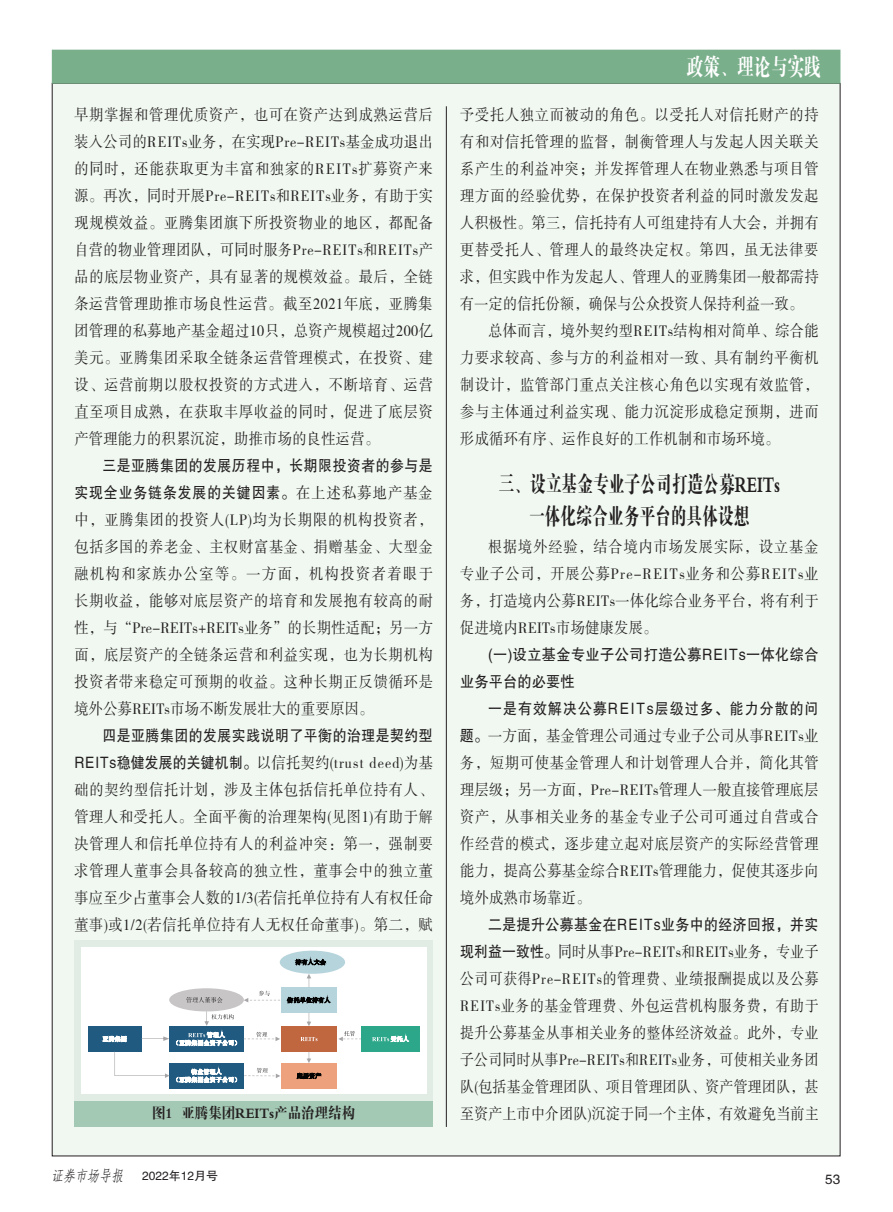
<style>
.page{position:relative;width:893px;height:1212px;background:#fff}
.page>*{position:absolute;margin:0;border:0;box-sizing:border-box;transform-origin:0 0}
.t1{font:24px "FZDBSK GBK1 0";color:#fff;scale:.7 1}
.t2{font:23.1px/31.5px "FZDBSK GBK1 0";color:#231f20;text-align:center;scale:.68 1}
.t3{font:15.75px/27px "FZSSK GBK1 0";letter-spacing:.03em;color:#231f20;text-align:justify;scale:.9 1}
.t4{font:15.75px/27px "FZSSK GBK1 0";letter-spacing:.03em;color:#231f20;text-align:justify;scale:.88 1}
.t5{font:15.75px "FZSSK GBK1 0";letter-spacing:.055em;color:#231f20;scale:.9 1}
.t6{font:15.75px/27px "FZHTK GBK1 0";letter-spacing:.04em;color:#231f20;text-align:right;scale:.88 1}
.t7{font:15.75px "FZSSK GBK1 0";letter-spacing:.03em;color:#231f20;scale:.89 1}
.t8{font:15.75px/27px "FZHTK GBK1 0";letter-spacing:.04em;color:#231f20;scale:.9 1}
.t9{font:15.75px "FZSSK GBK1 0";letter-spacing:.06em;color:#231f20;scale:.9 1}
.t10{font:15.75px "FZSSK GBK1 0";letter-spacing:.07em;color:#231f20;scale:.89 1}
.t11{font:15.75px "FZHTK GBK1 0";letter-spacing:.08em;color:#231f20;scale:.88 1}
.t12{font:15px "FZDBSK GBK1 0";color:#231f20;scale:.9 1}
.t13{font:13.5px "FZHTK GBK1 0";color:#231f20}
.t14{font:12px "FZHTK GBK1 0";color:#231f20}
.s1{font-family:"FZSSK GBK1 0"}
.s2{font-family:"FZHTK GBK1 0"}
.s3{font-family:"Fang Song GB2312";font-style:italic;font-size:15px}
</style>
<div class="page">
<div style="left:52px;top:83px;width:788px;height:1073px;background:#f0f8f1"></div>
<div style="left:52px;top:50px;width:788px;height:34px;background:#7aaf8b"></div>
<hr style="left:446px;top:106px;width:1px;height:1021px;background:#231f20">
<div style="left:74px;top:940px;width:359px;height:166px;background:#e1ece5"></div>
<div style="left:74px;top:1101px;width:359px;height:26px;background:#a3c8b4"></div>
<div style="left:81px;top:947px;width:345px;height:146px;background:#fff"></div>
<div style="left:281px;top:987px;width:56px;height:26px;background:#b6d4dc"></div>
<div style="left:281px;top:1026px;width:56px;height:25px;background:#c06740"></div>
<svg style="left:300px;top:1037px;width:17px;height:4px"></svg>
<svg style="left:307px;top:1051px;width:4px;height:12px"></svg>
<svg style="left:307px;top:1013px;width:4px;height:13px"></svg>
<div style="left:281px;top:1063px;width:56px;height:25px;background:#eda27d"></div>
<svg style="left:297px;top:1072px;width:24px;height:7px"></svg>
<div style="left:361px;top:1026px;width:58px;height:25px;background:#2da789"></div>
<svg style="left:372px;top:1033px;width:37px;height:9px"></svg>
<svg style="left:287px;top:974px;width:43px;height:29px"></svg>
<div style="left:169px;top:1063px;width:75px;height:25px;background:#205a80"></div>
<svg style="left:176px;top:1066px;width:61px;height:17px"></svg>
<div style="left:169px;top:1026px;width:75px;height:25px;background:#205a80"></div>
<div style="left:88px;top:1026px;width:53px;height:25px;background:#205a80"></div>
<svg style="left:102px;top:1036px;width:25px;height:7px"></svg>
<div style="left:280px;top:950px;width:65px;height:24px;background:#b6d4dc;border-radius:50%"></div>
<svg style="left:295px;top:956px;width:31px;height:10px"></svg>
<div style="left:169px;top:988px;width:75px;height:23px;background:#c7c5c6;border-radius:50%"></div>
<svg style="left:186px;top:997px;width:36px;height:6px"></svg>
<svg style="left:142px;top:1036px;width:27px;height:5px"></svg>
<svg style="left:114px;top:1051px;width:56px;height:27px"></svg>
<svg style="left:244px;top:991px;width:36px;height:11px"></svg>
<svg style="left:176px;top:1011px;width:61px;height:35px"></svg>
<svg style="left:244px;top:1032px;width:36px;height:9px"></svg>
<svg style="left:244px;top:1068px;width:36px;height:10px"></svg>
<svg style="left:338px;top:1031px;width:23px;height:10px"></svg>
<p class="t3" style="left:74px;top:102px;width:400px">早期掌握和管理优质资产，也可在资产达到成熟运营后装入公司的REITs业务，在实现Pre-REITs基金成功退出的同时，还能获取更为丰富和独家的REITs扩募资产来源。再次，同时开展Pre-REITs和REITs业务，有助于实现规模效益。亚腾集团旗下所投资物业的地区，都配备自营的物业管理团队，可同时服务Pre-REITs和REITs产品的底层物业资产，具有显著的规模效益。最后，全链条运营管理助推市场良性运营。截至2021年底，亚腾集团管理的私募地产基金超过10只，总资产规模超过200亿美元。亚腾集团采取全链条运营管理模式，在投资、建设、运营前期以股权投资的方式进入，不断培育、运营直至项目成熟，在获取丰厚收益的同时，促进了底层资产管理能力的积累沉淀，助推市场的良性运营。</p>
<p class="t6" style="left:74px;top:452px;width:409px">三是亚腾集团的发展历程中，长期限投资者的参与是<br>实现全业务链条发展的关键因素。<span class="s1">在上述私募地产基金</span></p>
<p class="t3" style="left:74px;top:507px;width:400px">中，亚腾集团的投资人(LP)均为长期限的机构投资者，包括多国的养老金、主权财富基金、捐赠基金、大型金融机构和家族办公室等。一方面，机构投资者着眼于长期收益，能够对底层资产的培育和发展抱有较高的耐性，与“Pre-REITs+REITs业务”的长期性适配；另一方面，底层资产的全链条运营和利益实现，也为长期机构投资者带来稳定可预期的收益。这种长期正反馈循环是境外公募REITs市场不断发展壮大的重要原因。</p>
<p class="t6" style="left:102px;top:722px;width:377px">四是亚腾集团的发展实践说明了平衡的治理是契约型</p>
<p class="t3" style="left:74px;top:750px;width:400px"><span class="s2">REITs稳健发展的关键机制。</span>以信托契约(trust deed)为基础的契约型信托计划，涉及主体包括信托单位持有人、管理人和受托人。全面平衡的治理架构(见图1)有助于解决管理人和信托单位持有人的利益冲突：第一，强制要求管理人董事会具备较高的独立性，董事会中的独立董事应至少占董事会人数的1/3(若信托单位持有人有权任命董事)或1/2(若信托单位持有人无权任命董事)。第二，赋</p>
<h1 class="t1" style="left:687px;top:54px;width:194px">政策、理论与实践</h1>
<p class="t5" style="left:460px;top:106px;width:400px">予受托人独立而被动的角色。以受托人对信托财产的持</p>
<p class="t5" style="left:460px;top:133px;width:400px">有和对信托管理的监督，制衡管理人与发起人因关联关</p>
<p class="t5" style="left:460px;top:160px;width:400px">系产生的利益冲突；并发挥管理人在物业熟悉与项目管</p>
<p class="t9" style="left:460px;top:187px;width:400px">理方面的经验优势，在保护投资者利益的同时激发发起</p>
<p class="t7" style="left:460px;top:214px;width:404px">人积极性。第三，信托持有人可组建持有人大会，并拥有</p>
<p class="t10" style="left:460px;top:241px;width:404px">更替受托人、管理人的最终决定权。第四，虽无法律要</p>
<p class="t7" style="left:460px;top:268px;width:404px">求，但实践中作为发起人、管理人的亚腾集团一般都需持</p>
<p class="t7" style="left:460px;top:295px;width:387px">有一定的信托份额，确保与公众投资人保持利益一致。</p>
<p class="t3" style="left:488px;top:318px;width:369px">总体而言，境外契约型REITs结构相对简单、综合能</p>
<p class="t5" style="left:460px;top:349px;width:400px">力要求较高、参与方的利益相对一致、具有制约平衡机</p>
<p class="t5" style="left:460px;top:376px;width:400px">制设计，监管部门重点关注核心角色以实现有效监管，</p>
<p class="t5" style="left:460px;top:403px;width:400px">参与主体通过利益实现、能力沉淀形成稳定预期，进而</p>
<p class="t3" style="left:460px;top:426px;width:356px">形成循环有序、运作良好的工作机制和市场环境。</p>
<h2 class="t2" style="left:499px;top:469px;width:416px">三、设立基金专业子公司打造公募REITs一体化综合业务平台的具体设想</h2>
<p class="t3" style="left:460px;top:534px;width:400px;text-indent:28px">根据境外经验，结合境内市场发展实际，设立基金专业子公司，开展公募Pre-REITs业务和公募REITs业务，打造境内公募REITs一体化综合业务平台，将有利于促进境内REITs市场健康发展。</p>
<p class="t8" style="left:460px;top:641px;width:400px;text-indent:28px">(一)设立基金专业子公司打造公募REITs一体化综合业务平台的必要性</p>
<p class="t11" style="left:488px;top:700px;width:377px">一是有效解决公募REITs层级过多、能力分散的问</p>
<p class="t3" style="left:460px;top:723px;width:400px"><span class="s2">题。</span>一方面，基金管理公司通过专业子公司从事REITs业务，短期可使基金管理人和计划管理人合并，简化其管理层级；另一方面，Pre-REITs管理人一般直接管理底层资产，从事相关业务的基金专业子公司可通过自营或合作经营的模式，逐步建立起对底层资产的实际经营管理能力，提高公募基金综合REITs管理能力，促使其逐步向境外成熟市场靠近。</p>
<p class="t6" style="left:488px;top:911px;width:377px">二是提升公募基金在REITs业务中的经济回报，并实</p>
<p class="t4" style="left:460px;top:939px;width:409px"><span class="s2">现利益一致性。</span>同时从事Pre-REITs和REITs业务，专业子公司可获得Pre-REITs的管理费、业绩报酬提成以及公募REITs业务的基金管理费、外包运营机构服务费，有助于提升公募基金从事相关业务的整体经济效益。此外，专业子公司同时从事Pre-REITs和REITs业务，可使相关业务团队(包括基金管理团队、项目管理团队、资产管理团队，甚</p>
<p class="t12" style="left:152px;top:1105px;width:227px">图1 亚腾集团REITs产品治理结构</p>
<p class="t4" style="left:460px;top:1101px;width:409px">至资产上市中介团队)沉淀于同一个主体，有效避免当前主</p>
<p class="t14" style="left:51px;top:1169px;width:168px"><span class="s3">证券市场导报</span> 2022年12月号</p>
<p class="t13" style="left:825px;top:1172px;width:16px">53</p>
</div>
